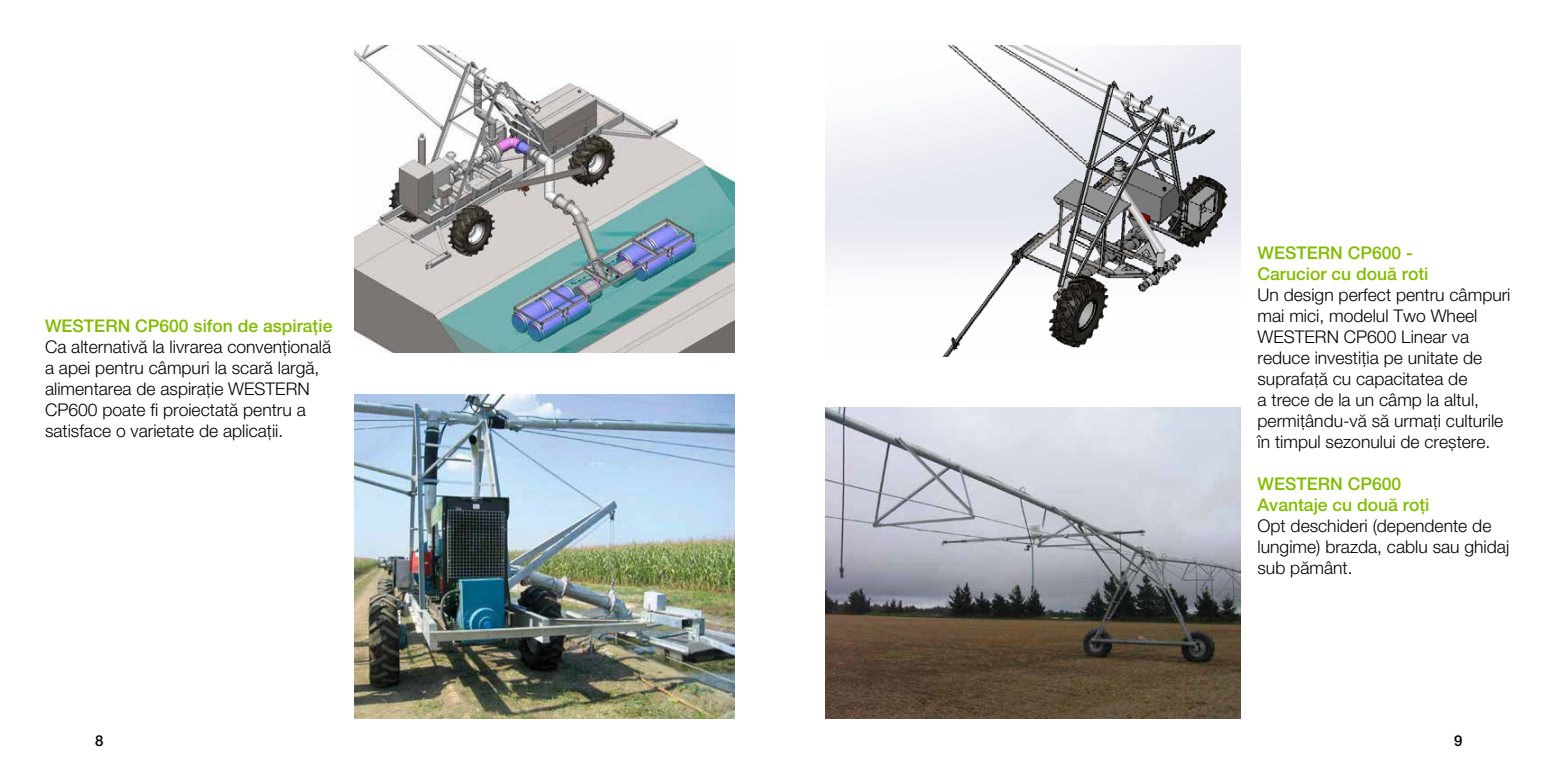
<style>
.page{position:relative;width:1560px;height:780px;background:#fff}
.page>*{position:absolute;margin:0;border:0;box-sizing:border-box;transform-origin:0 0}
.t1{font:300 17.5px/21px "Helvetica U";color:#000}
.t2{font:500 17.5px/21px "Helvetica U";color:#82bc00}
.t3{font:500 15px "Helvetica U";color:#000}
</style>
<div class="page">
<img style="left:354px;top:394px;width:381px;height:324px">
<img style="left:354px;top:45px;width:380px;height:307px">
<img style="left:825px;top:407px;width:414px;height:311px">
<img style="left:825px;top:45px;width:414px;height:311px">
<p class="t2" style="left:45px;top:314px;width:289px">WESTERN CP600 sifon de aspirație</p>
<p class="t1" style="left:45px;top:335px;width:287px">Ca alternativă la livrarea convențională a apei pentru câmpuri la scară largă, alimentarea de aspirație WESTERN CP600 poate fi proiectată pentru a satisface o varietate de aplicații.</p>
<p class="t2" style="left:1257px;top:242px;width:172px">WESTERN CP600 -<br>Carucior cu două roti</p>
<p class="t1" style="left:1257px;top:284px;width:254px">Un design perfect pentru câmpuri mai mici, modelul Two Wheel<br>WESTERN CP600 Linear va reduce investiția pe unitate de suprafață cu capacitatea de<br>a trece de la un câmp la altul, permițându-vă să urmați culturile în timpul sezonului de creștere.</p>
<p class="t2" style="left:1257px;top:473px;width:173px">WESTERN CP600<br>Avantaje cu două roți</p>
<p class="t1" style="left:1257px;top:515px;width:253px">Opt deschideri (dependente de lungime) brazda, cablu sau ghidaj sub pământ.</p>
<p class="t3" style="left:95px;top:731px;width:10px">8</p>
<p class="t3" style="left:1453px;top:731px;width:10px">9</p>
</div>
